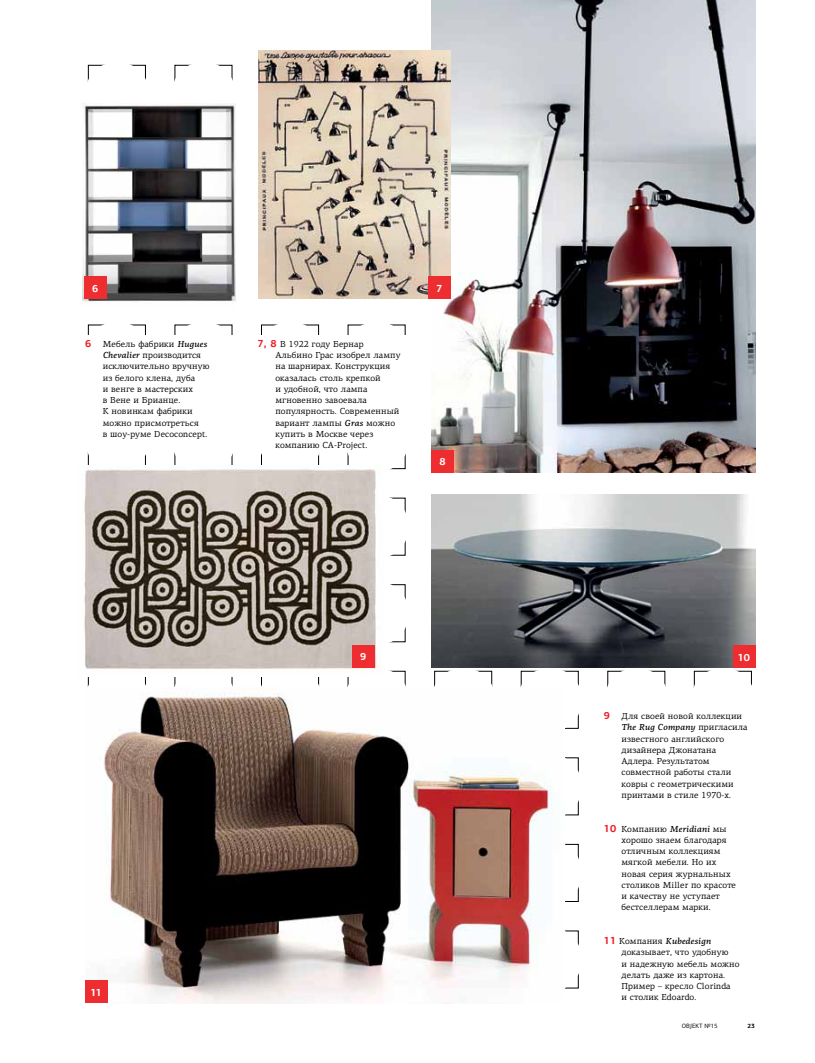
<style>
.page{position:relative;width:815px;height:1063px;background:#fff}
.page>*{position:absolute;margin:0;border:0;box-sizing:border-box;transform-origin:0 0}
.t1{font:700 10.5px "PF Agora Sans Pro";color:#fff}
.t2{font:8.75px/11.2px "PF Centro Serif Pro";letter-spacing:.01em;color:#000}
.t3{font:6.25px "PF Centro Sans Pro";color:#000}
.t4{font:700 6.25px "PF Agora Sans Pro";color:#000}
.s1{font-family:"PF Agora Sans Pro";font-weight:700;font-size:10.5px;color:#ed1d24}
.s2{font-weight:500;font-style:italic}
</style>
<div class="page">
<div style="left:521px;top:844px;width:57px;height:58px;border:1px solid #000"></div>
<div style="left:434px;top:671px;width:58px;height:57px;border:1px solid #000"></div>
<div style="left:694px;top:671px;width:58px;height:57px;border:1px solid #000"></div>
<div style="left:88px;top:325px;width:58px;height:57px;border:1px solid #000"></div>
<div style="left:261px;top:325px;width:58px;height:57px;border:1px solid #000"></div>
<div style="left:88px;top:65px;width:58px;height:58px;border:1px solid #000"></div>
<div style="left:175px;top:65px;width:57px;height:58px;border:1px solid #000"></div>
<div style="left:518px;top:841px;width:64px;height:64px;background:#fff;border-radius:50%"></div>
<div style="left:431px;top:668px;width:64px;height:64px;background:#fff;border-radius:50%"></div>
<div style="left:691px;top:668px;width:64px;height:64px;background:#fff;border-radius:50%"></div>
<div style="left:85px;top:321px;width:64px;height:65px;background:#fff;border-radius:50%"></div>
<div style="left:258px;top:321px;width:64px;height:65px;background:#fff;border-radius:50%"></div>
<div style="left:85px;top:62px;width:64px;height:64px;background:#fff;border-radius:50%"></div>
<div style="left:172px;top:62px;width:64px;height:64px;background:#fff;border-radius:50%"></div>
<img style="left:431px;top:0;width:324px;height:472px">
<img style="left:258px;top:51px;width:192px;height:248px">
<img style="left:103px;top:692px;width:450px;height:312px">
<img style="left:82px;top:103px;width:154px;height:199px">
<img style="left:84px;top:469px;width:293px;height:200px">
<div style="left:85px;top:336px;width:151px;height:114px;background:#fff"></div>
<div style="left:604px;top:708px;width:151px;height:298px;background:#fff"></div>
<div style="left:258px;top:336px;width:150px;height:114px;background:#fff"></div>
<div style="left:84px;top:277px;width:23px;height:22px;background:#ee2d30"></div>
<div style="left:428px;top:277px;width:22px;height:22px;background:#ee2d30"></div>
<div style="left:431px;top:450px;width:23px;height:22px;background:#ee2d30"></div>
<div style="left:85px;top:980px;width:22px;height:23px;background:#ee2d30"></div>
<div style="left:352px;top:645px;width:23px;height:23px;background:#ee2d30"></div>
<img style="left:431px;top:495px;width:324px;height:173px">
<div style="left:733px;top:645px;width:22px;height:23px;background:#ee2d30"></div>
<p class="t1" style="left:92px;top:282px;width:8px">6</p>
<p class="t1" style="left:436px;top:282px;width:8px">7</p>
<p class="t2" style="left:103px;top:338px;width:108px;text-indent:-18px"><span class="s1">6</span> Мебель фабрики <span class="s2">Hugues<br>Chevalier</span> производится исключительно вручную из белого клена, дуба<br>и венге в мастерских<br>в Вене и Брианце.<br>К новинкам фабрики можно присмотреться<br>в шоу-руме Decoconcept.</p>
<p class="t2" style="left:275px;top:338px;width:127px;text-indent:-18px"><span class="s1">7, 8</span> В 1922 году Бернар<br>Альбино Грас изобрел лампу на шарнирах. Конструкция оказалась столь крепкой<br>и удобной, что лампа мгновенно завоевала популярность. Современный вариант лампы <span class="s2">Gras</span> можно купить в Москве через компанию CA-Project.</p>
<p class="t1" style="left:439px;top:455px;width:8px">8</p>
<p class="t1" style="left:90px;top:985px;width:13px">11</p>
<p class="t1" style="left:360px;top:650px;width:8px">9</p>
<p class="t1" style="left:738px;top:650px;width:14px">10</p>
<p class="t2" style="left:621px;top:710px;width:128px;text-indent:-18px"><span class="s1">9</span> Для своей новой коллекции<br><span class="s2">The Rug Company</span> пригласила известного английского дизайнера Джонатана<br>Адлера. Результатом совместной работы стали ковры с геометрическими принтами в стиле 1970-х.</p>
<p class="t2" style="left:621px;top:823px;width:116px;text-indent:-18px"><span class="s1">10</span> Компанию <span class="s2">Meridiani</span> мы хорошо знаем благодаря отличным коллекциям мягкой мебели. Но их новая серия журнальных столиков Miller по красоте и качеству не уступает бестселлерам марки.</p>
<p class="t2" style="left:622px;top:935px;width:120px;text-indent:-18px"><span class="s1">11</span> Компания <span class="s2">Kubedesign </span>доказывает, что удобную<br>и надежную мебель можно делать даже из картона.<br>Пример – кресло Clorinda<br>и столик Edoardo.</p>
<p class="t3" style="left:682px;top:1022px;width:37px">OBJEKT №15</p>
<p class="t4" style="left:747px;top:1022px;width:9px">23</p>
</div>
